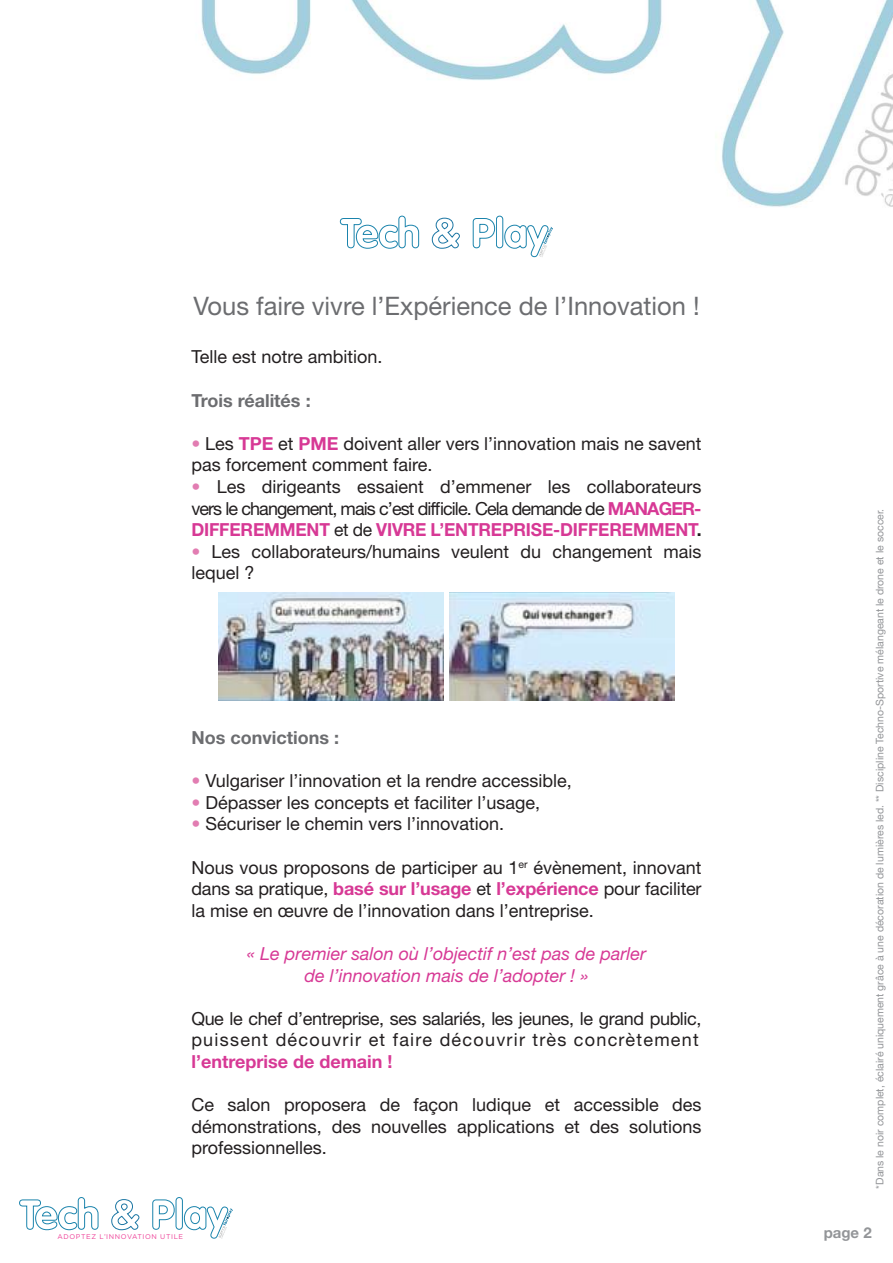
<style>
.page{position:relative;width:893px;height:1263px;background:#fff}
.page>*{position:absolute;margin:0;border:0;box-sizing:border-box;transform-origin:0 0}
.t1{font:25.5px "Helvetica Neue LT Std";color:#6c6d70}
.t2{font:18px/21.6px "Helvetica Neue LT Std";color:#231f20;text-align:justify}
.t3{font:18px/21.6px "Helvetica Neue LT Std";letter-spacing:.05em;color:#231f20}
.t4{font:italic 18px/21.6px "Helvetica Neue LT Std";color:#d73995;text-align:center}
.t5{font:700 18px "Helvetica Neue LT Std";color:#6c6d70}
.t6{font:700 18px "Helvetica Neue LT Std";color:#d73995}
.t7{font:700 15px "Helvetica Neue LT Std";color:#939598}
.t8{font:10.5px "Helvetica Neue LT Std";color:#939598}
.t9{font:6.9px "Gotham";letter-spacing:.09em;color:#ee3d96}
.s1{color:#e27db2}
.s2{font-weight:700;color:#d73995}
.s3{font-weight:700}
</style>
<div class="page">
<img style="left:201px;top:0;width:692px;height:258px">
<svg style="left:19px;top:1197px;width:79px;height:33px"></svg>
<svg style="left:111px;top:1199px;width:28px;height:31px"></svg>
<svg style="left:152px;top:1199px;width:23px;height:31px"></svg>
<div style="left:176px;top:1197px;width:7px;height:33px;border:1px solid #0076a3;border-radius:3px"></div>
<svg style="left:184px;top:1206px;width:49px;height:33px"></svg>
<div style="left:0;top:90px;width:287px;height:150px;background:#fff"></div>
<svg style="left:340px;top:216px;width:79px;height:33px"></svg>
<svg style="left:432px;top:218px;width:28px;height:31px"></svg>
<svg style="left:473px;top:218px;width:22px;height:30px"></svg>
<div style="left:496px;top:216px;width:7px;height:32px;background:#fff;border-radius:3px"></div>
<div style="left:496px;top:216px;width:7px;height:32px;border:1px solid #0076a3;border-radius:3px"></div>
<svg style="left:504px;top:225px;width:49px;height:32px"></svg>
<img style="left:218px;top:592px;width:226px;height:109px">
<img style="left:449px;top:592px;width:226px;height:109px">
<div style="left:373px;top:251px;width:133px;height:9px;background:#fff"></div>
<h1 class="t1" style="left:193px;top:291px;width:508px">Vous faire vivre l’Expérience de l’Innovation !</h1>
<p class="t2" style="left:191px;top:346px;width:193px">Telle est notre ambition.</p>
<p class="t5" style="left:191px;top:389px;width:121px">Trois réalités :</p>
<p class="t2" style="left:191px;top:432px;width:512px"><span class="s1">•</span> Les <span class="s2">TPE</span> et <span class="s2">PME</span> doivent aller vers l’innovation mais ne savent pas forcement comment faire.</p>
<p class="t2" style="left:191px;top:476px;width:512px"><span class="s1">•</span> Les dirigeants essaient d’emmener les collaborateurs vers le changement, mais c’est difficile. Cela demande de <span class="s2">MANAGER-DIFFEREMMENT</span> et de <span class="s2">VIVRE L’ENTREPRISE-DIFFEREMMENT</span><span class="s3">.</span></p>
<p class="t2" style="left:191px;top:540px;width:512px"><span class="s1">•</span> Les collaborateurs/humains veulent du changement mais lequel ?</p>
<p class="t5" style="left:191px;top:726px;width:149px">Nos convictions :</p>
<p class="t2" style="left:191px;top:770px;width:382px"><span class="s1">•</span> Vulgariser l’innovation et la rendre accessible,</p>
<p class="t2" style="left:191px;top:791px;width:350px"><span class="s1">•</span> Dépasser les concepts et faciliter l’usage,</p>
<p class="t2" style="left:191px;top:813px;width:314px"><span class="s1">•</span> Sécuriser le chemin vers l’innovation.</p>
<p class="t2" style="left:191px;top:856px;width:512px">Nous vous proposons de participer au 1<sup>er</sup> évènement, innovant dans sa pratique, <span class="s2">basé sur l’usage</span> et <span class="s2">l’expérience</span> pour faciliter la mise en œuvre de l’innovation dans l’entreprise.</p>
<p class="t4" style="left:247px;top:942px;width:401px">« Le premier salon où l’objectif n’est pas de parler de l’innovation mais de l’adopter ! »</p>
<p class="t3" style="left:191px;top:1007px;width:512px">Que le chef d’entreprise, ses salariés, les jeunes, le grand public, puissent découvrir et faire découvrir très concrètement</p>
<p class="t6" style="left:191px;top:1050px;width:203px">l’entreprise de demain !</p>
<p class="t2" style="left:191px;top:1094px;width:512px">Ce salon proposera de façon ludique et accessible des démonstrations, des nouvelles applications et des solutions professionnelles.</p>
<p class="t8" style="left:873px;top:1188px;width:681px;rotate:-90deg">*Dans le noir complet, éclairé uniquement grâce à une décoration de lumières led. ** Discipline Techno-Sportive mélangeant le drone et le soccer.</p>
<p class="t9" style="left:58px;top:1232px;width:127px">ADOPTEZ L’INNOVATION UTILE</p>
<p class="t7" style="left:824px;top:1223px;width:50px">page 2</p>
</div>
